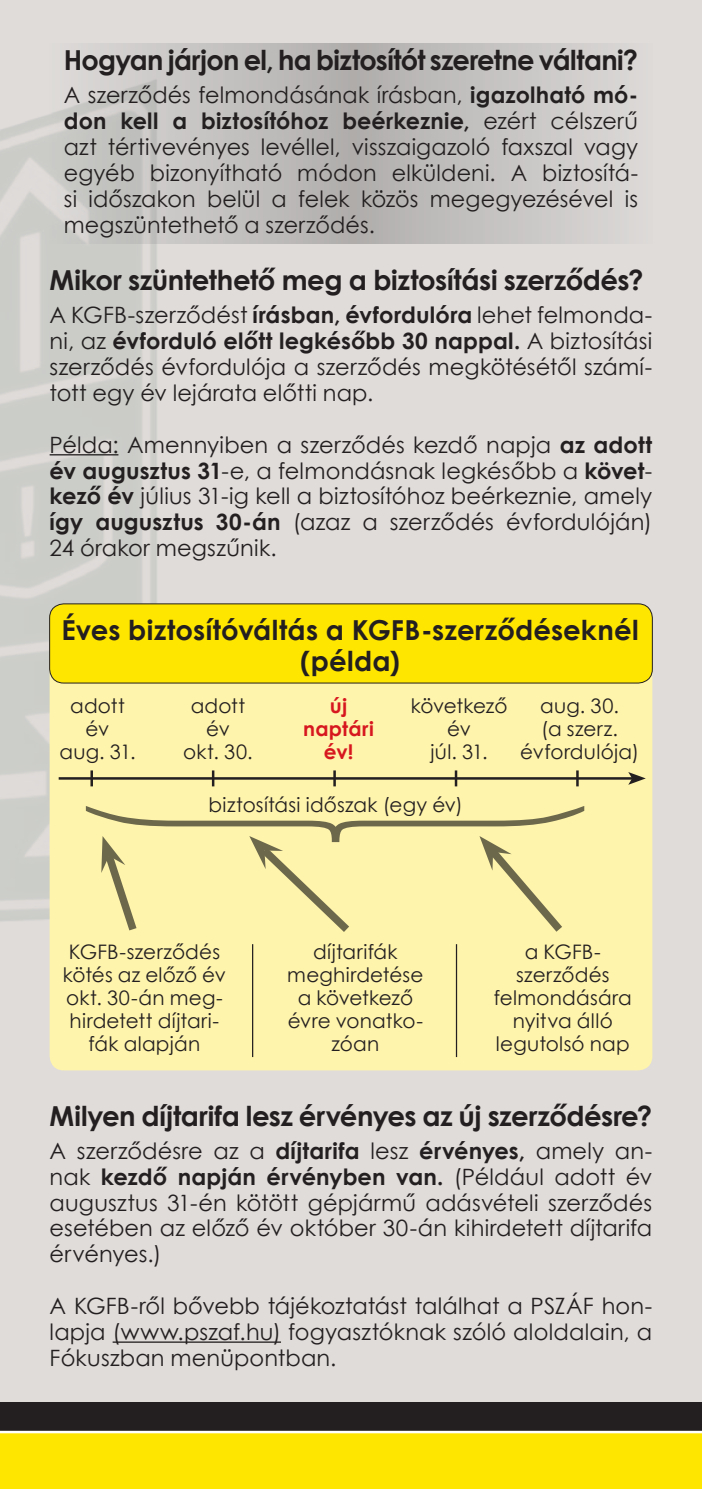
<style>
.page{position:relative;width:702px;height:1489px;background:#fff}
.page>*{position:absolute;margin:0;border:0;box-sizing:border-box;transform-origin:0 0}
.t1{font:27.5px "Century Gothic Bold HU";letter-spacing:-.015em;color:#231f20}
.t2{font:27.5px/31.5px "Century Gothic Bold HU";letter-spacing:.005em;color:#231f20;text-align:center}
.t3{font:22.5px/25.8px "Century Gothic HU";letter-spacing:.005em;color:#231f20;text-align:justify}
.t4{font:22.5px "Century Gothic Bold HU";letter-spacing:.005em;color:#231f20}
.t5{font:20px/23px "Century Gothic HU";letter-spacing:.01em;color:#231f20;text-align:center}
.t6{font:20px/23px "Century Gothic HU";letter-spacing:-.015em;color:#231f20;text-align:center}
.t7{font:20px/23px "Century Gothic Bold HU";letter-spacing:.01em;color:#d7171f;text-align:center}
.s1{font-family:"Century Gothic Bold HU"}
.s2{font-family:"Century Gothic HU"}
</style>
<div class="page">
<div style="left:0;top:0;width:702px;height:1488px;background:#dfdcda"></div>
<img style="left:0;top:114px;width:213px;height:1229px">
<div style="left:50px;top:643px;width:602px;height:427px;background:#fff4ac;border-radius:14px"></div>
<svg style="left:50px;top:43px;width:548px;height:201px;background:#c2c0bf"></svg>
<div style="left:0;top:1402px;width:702px;height:86px;background:#231f20"></div>
<div style="left:0;top:1433px;width:702px;height:55px;background:#ffe601"></div>
<hr style="left:0;top:1430px;width:702px;height:3px;background:#fff">
<hr style="left:50px;top:454px;width:68px;height:1px;background:#231f20">
<hr style="left:113px;top:1341px;width:168px;height:1px;background:#231f20">
<div style="left:50px;top:604px;width:602px;height:79px;background:#ffe601;border-radius:14px"></div>
<div style="left:49px;top:603px;width:603px;height:80px;border:1px solid #231f20;border-radius:14px"></div>
<hr style="left:59px;top:777px;width:573px;height:2px;background:#231f20">
<svg style="left:628px;top:772px;width:17px;height:12px"></svg>
<hr style="left:90px;top:770px;width:3px;height:16px;background:#231f20">
<svg style="left:212px;top:770px;width:2px;height:16px"></svg>
<hr style="left:333px;top:770px;width:3px;height:16px;background:#231f20">
<svg style="left:455px;top:770px;width:2px;height:16px"></svg>
<svg style="left:576px;top:770px;width:2px;height:16px"></svg>
<svg style="left:86px;top:806px;width:498px;height:126px"></svg>
<hr style="left:252px;top:944px;width:1px;height:112px;background:#231f20">
<hr style="left:456px;top:944px;width:1px;height:112px;background:#231f20">
<p class="t1" style="left:64px;top:43px;width:575px">Hogyan járjon el, ha biztosítót szeretne váltani?</p>
<p class="t3" style="left:64px;top:82px;width:576px">A szerzôdés felmondásának írásban, <span class="s1">igazolható mó-</span></p>
<p class="t4" style="left:64px;top:107px;width:576px">don kell a biztosítóhoz beérkeznie, <span class="s2">ezért célszerû</span></p>
<p class="t3" style="left:64px;top:134px;width:576px">azt tértivevényes levéllel, visszaigazoló faxszal vagy egyéb bizonyítható módon elküldeni. A biztosítá&shy;si idôszakon belül a felek közös megegyezésével is megszüntethetô a szerzôdés.</p>
<p class="t1" style="left:50px;top:263px;width:595px">Mikor szüntethetô meg a biztosítási szerzôdés?</p>
<p class="t3" style="left:50px;top:302px;width:604px">A KGFB-szerzôdést <span class="s1">írásban, évfordulóra</span> lehet felmonda-</p>
<p class="t4" style="left:50px;top:327px;width:604px"><span class="s2">ni, az</span> évforduló elôtt legkésôbb 30 nappal. <span class="s2">A biztosítási</span></p>
<p class="t3" style="left:50px;top:353px;width:604px">szerzôdés évfordulója a szerzôdés megkötésétôl számí&shy;tott egy év lejárata elôtti nap.</p>
<p class="t3" style="left:50px;top:431px;width:604px">Példa: Amennyiben a szerzôdés kezdô napja <span class="s1">az adott év augusztus 31</span>-e, a felmondásnak legkésôbb a <span class="s1">követ&shy;kezô év</span> július 31-ig kell a biztosítóhoz beérkeznie, amely <span class="s1">így augusztus 30-án</span> (azaz a szerzôdés évfordulóján)<br>24 órakor megszûnik.</p>
<p class="t2" style="left:61px;top:613px;width:579px">Éves biztosítóváltás a KGFB-szerzôdéseknél (példa)</p>
<p class="t5" style="left:59px;top:694px;width:78px">adott év<br>aug. 31.</p>
<p class="t5" style="left:183px;top:694px;width:71px">adott év<br>okt. 30.</p>
<p class="t7" style="left:303px;top:694px;width:72px">új naptári év!</p>
<p class="t6" style="left:411px;top:694px;width:98px">következô év<br>júl. 31.</p>
<p class="t5" style="left:520px;top:694px;width:120px">aug. 30.<br>(a szerz. évfordulója)</p>
<p class="t5" style="left:209px;top:792px;width:256px">biztosítási idôszak (egy év)</p>
<p class="t5" style="left:63px;top:940px;width:164px">KGFB-szerzôdés kötés az elôzô év okt. 30-án meg&shy;hirdetett díjtari&shy;fák alapján</p>
<p class="t5" style="left:287px;top:940px;width:138px">díjtarifák meghirdetése a következô évre vonatko&shy;zóan</p>
<p class="t5" style="left:494px;top:940px;width:139px">a KGFB&shy;szerzôdés felmondására nyitva álló legutolsó nap</p>
<p class="t1" style="left:50px;top:1098px;width:604px">Milyen díjtarifa lesz érvényes az új szerzôdésre?</p>
<p class="t3" style="left:50px;top:1137px;width:604px">A szerzôdésre az a <span class="s1">díjtarifa</span> lesz <span class="s1">érvényes,</span> amely an-</p>
<p class="t4" style="left:50px;top:1162px;width:604px"><span class="s2">nak</span> kezdô napján érvényben van. <span class="s2">(Például adott év</span></p>
<p class="t3" style="left:50px;top:1189px;width:604px">augusztus 31-én kötött gépjármû adásvételi szerzôdés esetében az elôzô év október 30-án kihirdetett díjtarifa érvényes.)</p>
<p class="t3" style="left:50px;top:1292px;width:604px">A KGFB-rôl bôvebb tájékoztatást találhat a PSZÁF hon&shy;lapja (www.pszaf.hu) fogyasztóknak szóló aloldalain, a Fókuszban menüpontban.</p>
</div>
